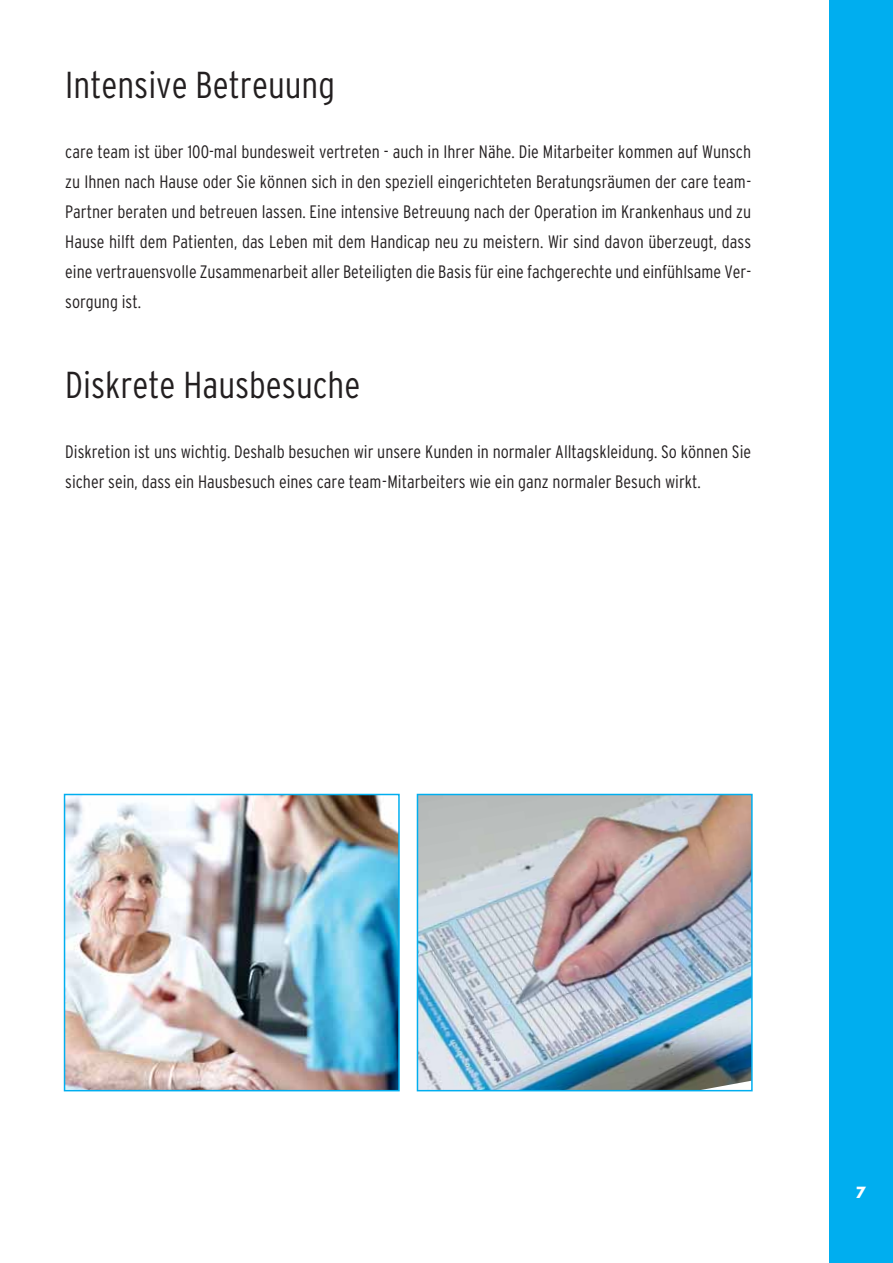
<style>
.page{position:relative;width:893px;height:1263px;background:#fff}
.page>*{position:absolute;margin:0;border:0;box-sizing:border-box;transform-origin:0 0}
.t1{font:300 condensed 37.5px "Interstate";color:#231f20}
.t2{font:300 condensed 18px/30px "Interstate";color:#231f20;text-align:justify}
.t3{font:700 15px "Futura";color:#fff}
</style>
<div class="page">
<div style="left:829px;top:0;width:64px;height:1263px;background:#00aeef"></div>
<img style="left:67px;top:797px;width:330px;height:291px">
<div style="left:64px;top:794px;width:336px;height:297px;border:2px solid #00aeef"></div>
<img style="left:420px;top:797px;width:330px;height:291px">
<div style="left:417px;top:794px;width:336px;height:297px;border:2px solid #00aeef"></div>
<h1 class="t1" style="left:65px;top:70px;width:271px">Intensive Betreuung</h1>
<p class="t2" style="left:65px;top:138px;width:687px">care team ist über 100-mal bundesweit vertreten - auch in Ihrer Nähe. Die Mitarbeiter kommen auf Wunsch zu Ihnen nach Hause oder Sie können sich in den speziell eingerichteten Beratungsräumen der care team-Partner beraten und betreuen lassen. Eine intensive Betreuung nach der Operation im Krankenhaus und zu Hause hilft dem Patienten, das Leben mit dem Handicap neu zu meistern. Wir sind davon überzeugt, dass eine vertrauensvolle Zusammenarbeit aller Beteiligten die Basis für eine fachgerechte und einfühlsame Ver&shy;sorgung ist.</p>
<h1 class="t1" style="left:65px;top:370px;width:297px">Diskrete Hausbesuche</h1>
<p class="t2" style="left:65px;top:438px;width:687px">Diskretion ist uns wichtig. Deshalb besuchen wir unsere Kunden in normaler Alltagskleidung. So können Sie sicher sein, dass ein Hausbesuch eines care team-Mitarbeiters wie ein ganz normaler Besuch wirkt.</p>
<p class="t3" style="left:856px;top:1185px;width:12px">7</p>
</div>
